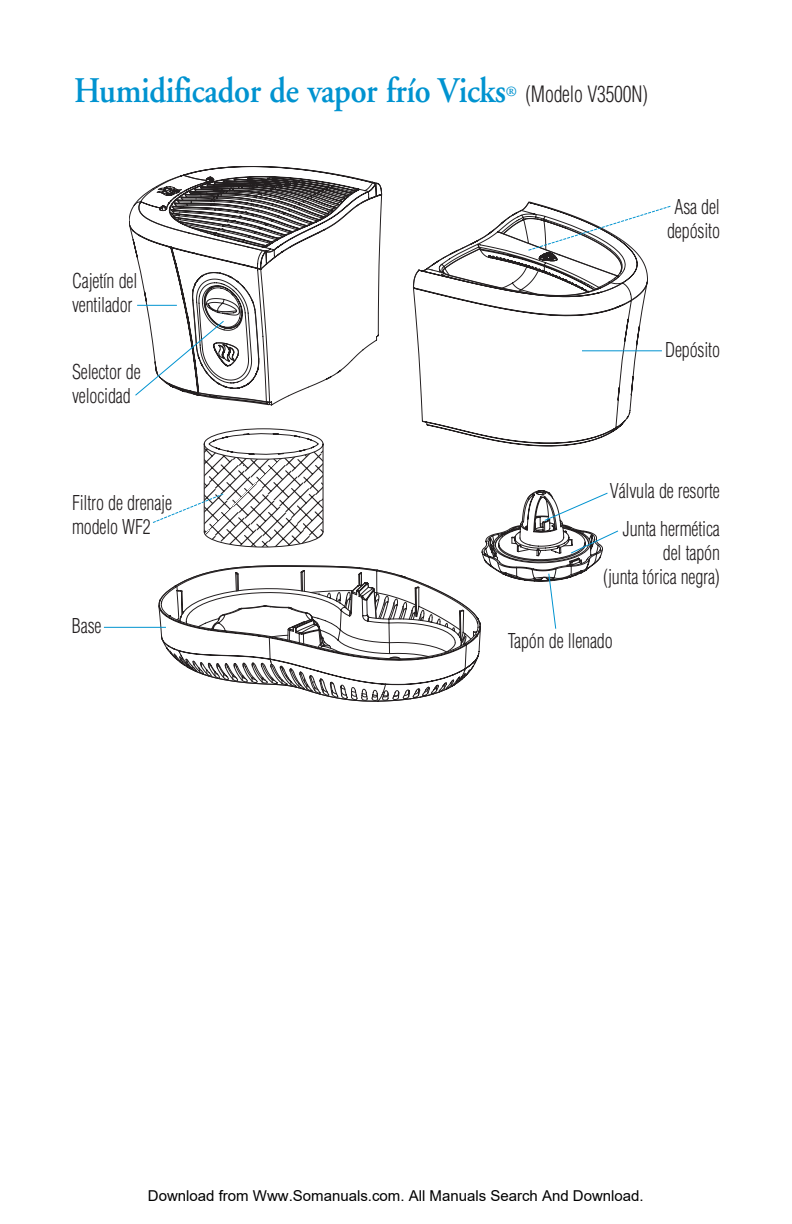
<style>
.page{position:relative;width:792px;height:1224px;background:#fff}
.page>*{position:absolute;margin:0;border:0;box-sizing:border-box;transform-origin:0 0}
.t1{font:600 36px "Adobe Garamond";letter-spacing:-.01em;color:#0093d0;scale:.9 1}
.t2{font:300 condensed 22px "Helvetica";letter-spacing:-.01em;color:#231f20;scale:.9 1}
.t3{font:300 condensed 20px/24px "Helvetica";letter-spacing:-.01em;color:#231f20;scale:.9 1}
.t4{font:15px "Arial";color:#000}
</style>
<div class="page">
<svg style="left:103px;top:166px;width:568px;height:536px"></svg>
<h1 class="t1" style="left:74px;top:76px;width:482px">Humidificador de vapor frío Vicks</h1>
<p class="t2" style="left:506px;top:85px;width:159px"><sup>®</sup> (Modelo V3500N)</p>
<p class="t3" style="left:72px;top:270px;width:74px">Cajetín del ventilador</p>
<p class="t3" style="left:72px;top:361px;width:78px">Selector de velocidad</p>
<p class="t3" style="left:667px;top:196px;width:60px;text-align:center">Asa del depósito</p>
<p class="t3" style="left:665px;top:339px;width:62px">Depósito</p>
<p class="t3" style="left:72px;top:492px;width:113px">Filtro de drenaje modelo WF2</p>
<p class="t3" style="left:72px;top:616px;width:34px">Base</p>
<p class="t3" style="left:610px;top:481px;width:124px">Válvula de resorte</p>
<p class="t3" style="left:603px;top:519px;width:131px;text-align:right">Junta hermética del tapón<br>(junta tórica negra)</p>
<p class="t3" style="left:508px;top:630px;width:118px">Tapón de llenado</p>
<p class="t4" style="left:148px;top:1187px;width:497px">Download from Www.Somanuals.com. All Manuals Search And Download.</p>
</div>
